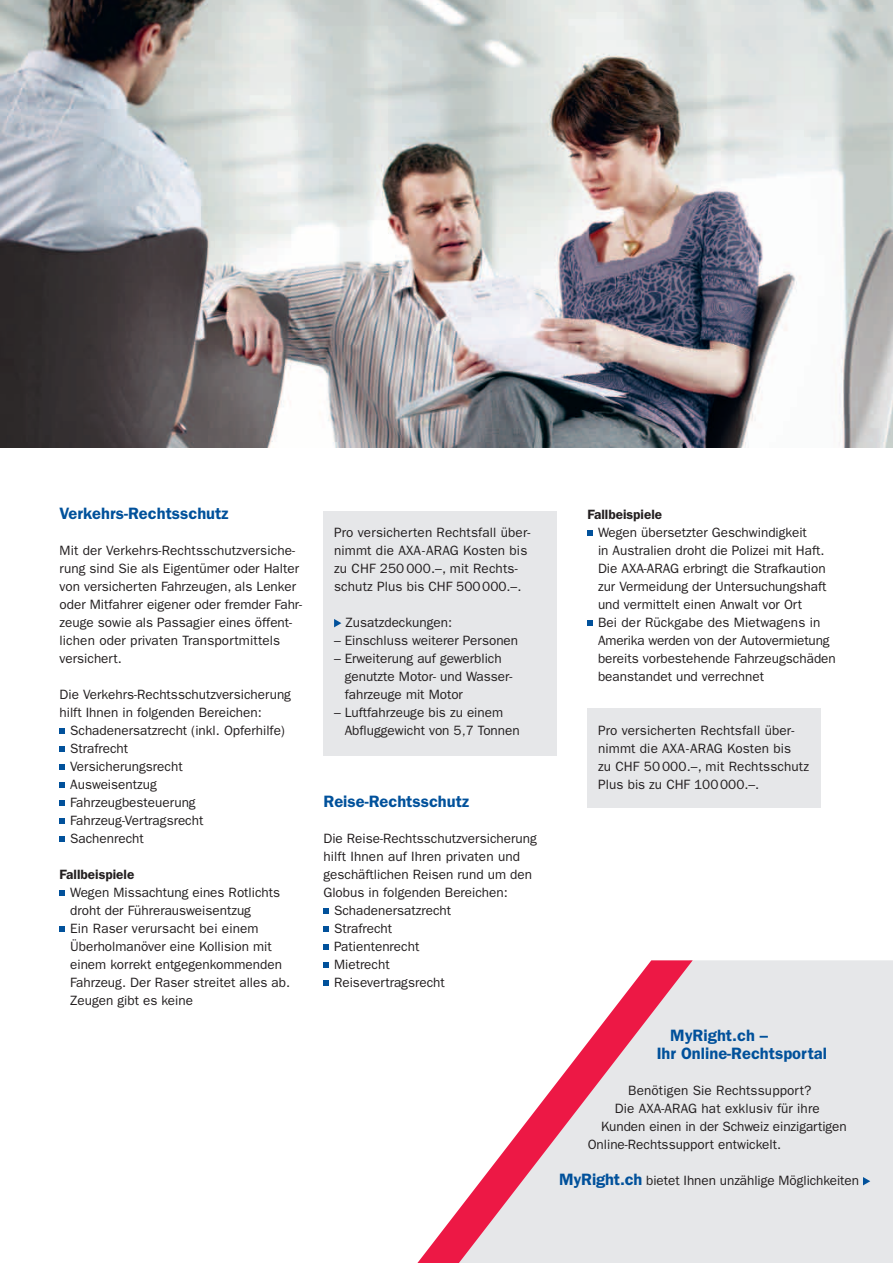
<style>
.page{position:relative;width:893px;height:1263px;background:#fff}
.page>*{position:absolute;margin:0;border:0;box-sizing:border-box;transform-origin:0 0}
.t1{font:600 16.5px/18px "ITC Franklin Gothic Std";color:#01519b}
.t2{font:13.5px/18px "ITC Franklin Gothic Std";color:#231f20}
.t3{font:600 13.5px "ITC Franklin Gothic Std";color:#231f20}
.s1{font-weight:600;font-size:16.5px;color:#01519b}
</style>
<div class="page">
<img style="left:0;top:0;width:893px;height:447px">
<div style="left:587px;top:708px;width:234px;height:99px;background:#e6e7e9"></div>
<div style="left:323px;top:511px;width:234px;height:245px;background:#e6e7e9"></div>
<svg style="left:323px;top:908px;width:6px;height:6px"></svg>
<svg style="left:323px;top:926px;width:6px;height:6px"></svg>
<svg style="left:323px;top:944px;width:6px;height:6px"></svg>
<svg style="left:323px;top:962px;width:6px;height:6px"></svg>
<svg style="left:323px;top:980px;width:6px;height:6px"></svg>
<svg style="left:587px;top:530px;width:5px;height:6px"></svg>
<svg style="left:587px;top:620px;width:5px;height:6px"></svg>
<svg style="left:60px;top:728px;width:5px;height:6px"></svg>
<svg style="left:60px;top:746px;width:5px;height:6px"></svg>
<svg style="left:60px;top:764px;width:5px;height:6px"></svg>
<svg style="left:60px;top:782px;width:5px;height:6px"></svg>
<svg style="left:60px;top:800px;width:5px;height:6px"></svg>
<svg style="left:60px;top:818px;width:5px;height:6px"></svg>
<svg style="left:60px;top:836px;width:5px;height:6px"></svg>
<svg style="left:60px;top:890px;width:5px;height:6px"></svg>
<svg style="left:60px;top:926px;width:5px;height:6px"></svg>
<div style="left:693px;top:960px;width:200px;height:303px;background:#e6e7e9"></div>
<svg style="left:417px;top:960px;width:276px;height:303px"></svg>
<svg style="left:863px;top:1177px;width:7px;height:8px"></svg>
<svg style="left:334px;top:619px;width:8px;height:9px"></svg>
<p class="t1" style="left:60px;top:505px;width:170px">Verkehrs-Rechtsschutz</p>
<p class="t2" style="left:60px;top:542px;width:244px">Mit der Verkehrs-Rechtsschutzversiche&shy;rung sind Sie als Eigentümer oder Halter von versicherten Fahrzeugen, als Lenker oder Mitfahrer eigener oder fremder Fahr&shy;zeuge sowie als Passagier eines öffent&shy;lichen oder privaten Transportmittels versichert.</p>
<p class="t2" style="left:60px;top:686px;width:233px">Die Verkehrs-Rechtsschutzversicherung hilft Ihnen in folgenden Bereichen:</p>
<p class="t2" style="left:70px;top:722px;width:216px">Schadenersatzrecht (inkl. Opferhilfe)<br>Strafrecht<br>Versicherungsrecht<br>Ausweisentzug<br>Fahrzeugbesteuerung<br>Fahrzeug-Vertragsrecht<br>Sachenrecht</p>
<p class="t3" style="left:60px;top:867px;width:76px">Fallbeispiele</p>
<p class="t2" style="left:70px;top:884px;width:221px">Wegen Missachtung eines Rotlichts droht der Führerausweisentzug<br>Ein Raser verursacht bei einem<br>Überholmanöver eine Kollision mit einem korrekt entgegenkommenden<br>Fahrzeug. Der Raser streitet alles ab.<br>Zeugen gibt es keine</p>
<p class="t2" style="left:334px;top:524px;width:198px">Pro versicherten Rechtsfall über&shy;nimmt die AXA-ARAG Kosten bis zu CHF 250000.–, mit Rechts&shy;schutz Plus bis CHF 500000.–.</p>
<p class="t2" style="left:345px;top:614px;width:108px">Zusatzdeckungen:</p>
<p class="t2" style="left:334px;top:632px;width:186px">– Einschluss weiterer Personen</p>
<p class="t2" style="left:345px;top:650px;width:169px;text-indent:-11px">– Erweiterung auf gewerblich genutzte Motor- und Wasser&shy;fahrzeuge mit Motor</p>
<p class="t2" style="left:345px;top:704px;width:177px;text-indent:-11px">– Luftfahrzeuge bis zu einem<br>Abfluggewicht von 5‚7 Tonnen</p>
<p class="t1" style="left:323px;top:793px;width:147px">Reise-Rechtsschutz</p>
<p class="t2" style="left:323px;top:830px;width:215px">Die Reise-Rechtsschutzversicherung</p>
<p class="t2" style="left:323px;top:848px;width:198px">hilft Ihnen auf Ihren privaten und</p>
<p class="t2" style="left:323px;top:866px;width:210px">geschäftlichen Reisen rund um den</p>
<p class="t2" style="left:323px;top:884px;width:186px">Globus in folgenden Bereichen:</p>
<p class="t2" style="left:334px;top:902px;width:119px">Schadenersatzrecht</p>
<p class="t2" style="left:334px;top:920px;width:60px">Strafrecht</p>
<p class="t2" style="left:334px;top:938px;width:87px">Patientenrecht</p>
<p class="t2" style="left:334px;top:956px;width:57px">Mietrecht</p>
<p class="t2" style="left:334px;top:974px;width:112px">Reisevertragsrecht</p>
<p class="t3" style="left:587px;top:507px;width:76px">Fallbeispiele</p>
<p class="t2" style="left:598px;top:524px;width:239px">Wegen übersetzter Geschwindigkeit<br>in Australien droht die Polizei mit Haft.<br>Die AXA-ARAG erbringt die Strafkaution zur Vermeidung der Untersuchungshaft und vermittelt einen Anwalt vor Ort<br>Bei der Rückgabe des Mietwagens in Amerika werden von der Autovermietung bereits vorbestehende Fahrzeugschäden beanstandet und verrechnet</p>
<p class="t2" style="left:598px;top:722px;width:213px">Pro versicherten Rechtsfall über&shy;nimmt die AXA-ARAG Kosten bis<br>zu CHF 50000.–, mit Rechtsschutz<br>Plus bis zu CHF 100000.–.</p>
<p class="t1" style="left:657px;top:1027px;width:172px;text-indent:13px">MyRight.ch –<br>Ihr Online-Rechtsportal</p>
<p class="t2" style="left:628px;top:1082px;width:185px">Benötigen Sie Rechtssupport?</p>
<p class="t2" style="left:615px;top:1100px;width:207px">Die AXA-ARAG hat exklusiv für ihre</p>
<p class="t2" style="left:601px;top:1118px;width:247px">Kunden einen in der Schweiz einzigartigen</p>
<p class="t2" style="left:588px;top:1136px;width:195px">Online-Rechtssupport entwickelt.</p>
<p class="t2" style="left:559px;top:1172px;width:301px"><span class="s1">MyRight.ch</span> bietet Ihnen unzählige Möglichkeiten</p>
</div>
